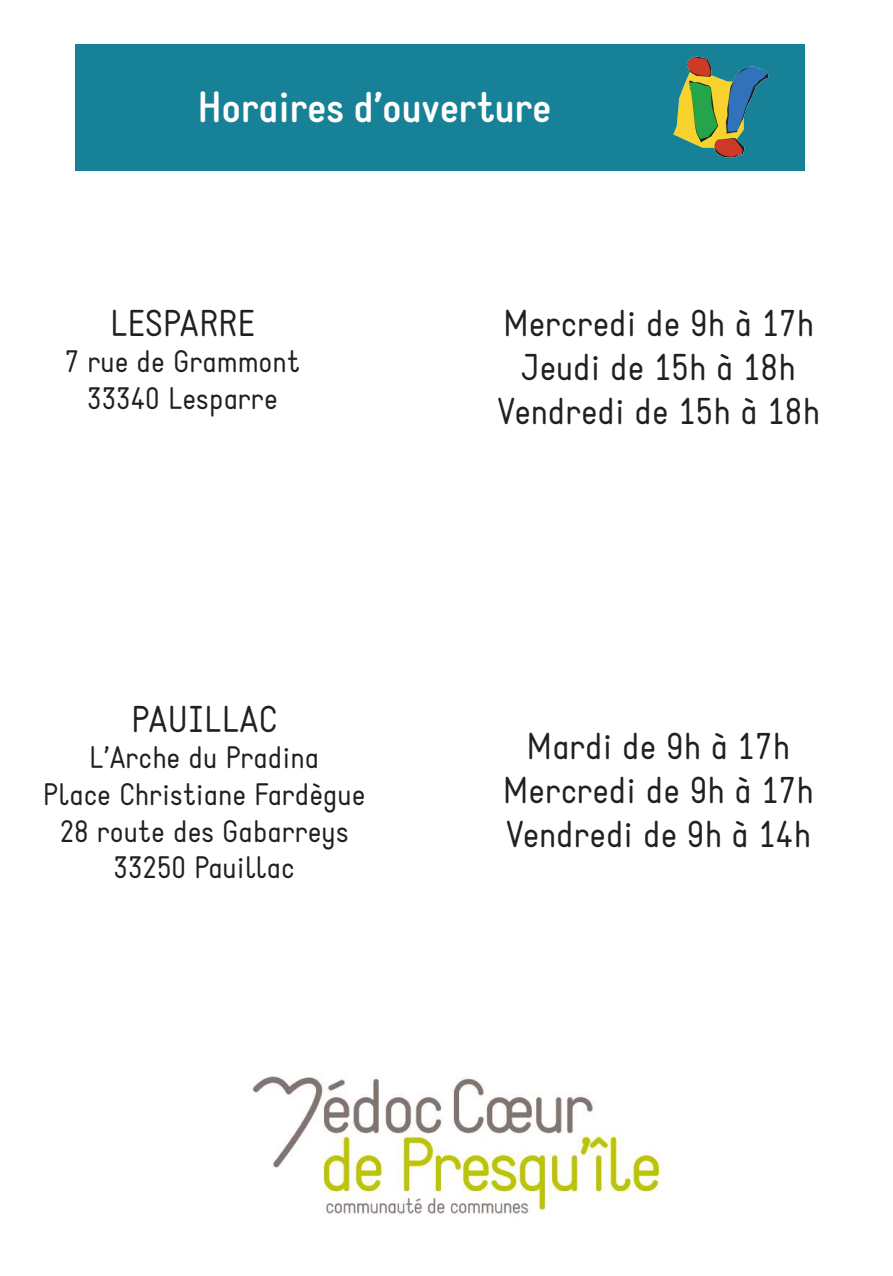
<style>
.page{position:relative;width:893px;height:1276px;background:#fff}
.page>*{position:absolute;margin:0;border:0;box-sizing:border-box;transform-origin:0 0}
.t1{font:700 42.75px "Static";color:#fffefd}
.t2{font:36.6px/44px "Static";color:#231f20;text-align:center}
.t3{font:30.6px/36.6px "Static";color:#231f20;text-align:center}
</style>
<div class="page">
<div style="left:76px;top:44px;width:729px;height:126px;background:#178297"></div>
<img style="left:673px;top:57px;width:95px;height:101px">
<img style="left:252px;top:1076px;width:417px;height:139px">
<p class="t1" style="left:198px;top:82px;width:355px">Horaires d’ouverture</p>
<p class="t2" style="left:110px;top:302px;width:146px">LESPARRE</p>
<p class="t3" style="left:65px;top:344px;width:237px">7 rue de Grammont<br>33340 Lesparre</p>
<p class="t2" style="left:131px;top:698px;width:147px">PAUILLAC</p>
<p class="t3" style="left:43px;top:740px;width:324px">L’Arche du Pradina<br>Place Christiane Fardègue<br>28 route des Gabarreys<br>33250 Pauillac</p>
<p class="t2" style="left:497px;top:302px;width:324px">Mercredi de 9h à 17h<br>Jeudi de 15h à 18h<br>Vendredi de 15h à 18h</p>
<p class="t2" style="left:503px;top:725px;width:312px">Mardi de 9h à 17h<br>Mercredi de 9h à 17h<br>Vendredi de 9h à 14h</p>
</div>
